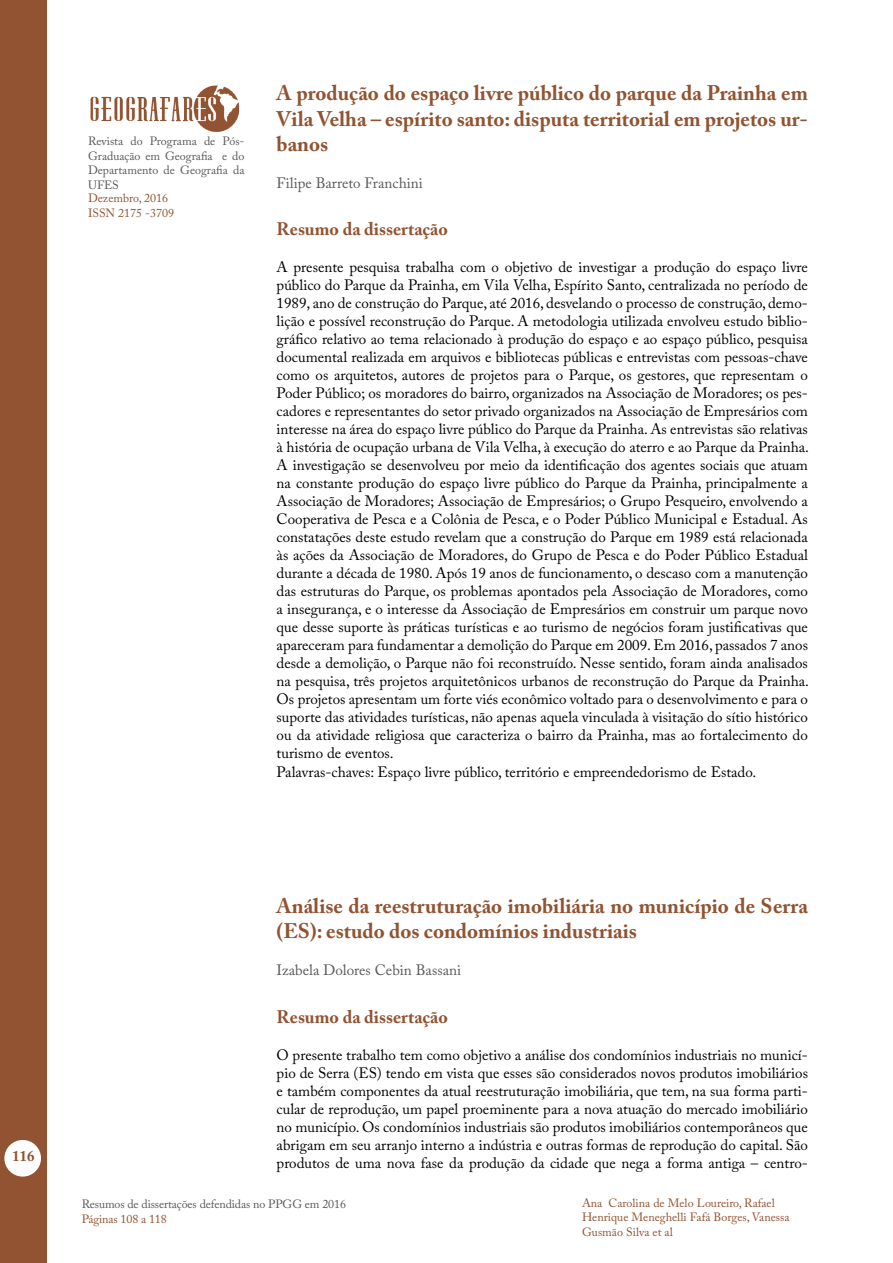
<style>
.page{position:relative;width:893px;height:1263px;background:#fff}
.page>*{position:absolute;margin:0;border:0;box-sizing:border-box;transform-origin:0 0}
.t1{font:700 21px/25.2px "Adobe Caslon Pro";color:#915331;text-align:justify}
.t2{font:700 18px "Adobe Caslon Pro";color:#915331}
.t3{font:15px/18px "Adobe Caslon Pro";color:#000;text-align:justify}
.t4{font:15px "Adobe Caslon Pro";color:#57585a}
.t5{font:700 15px "Adobe Caslon Pro";color:#915331}
.t6{font:12px/14.4px "Adobe Caslon Pro";color:#915331}
.t7{font:12px/14.4px "Adobe Caslon Pro";letter-spacing:-.005em;color:#57585a;text-align:justify}
</style>
<div class="page">
<div style="left:0;top:0;width:47px;height:1263px;background:#915331"></div>
<div style="left:4px;top:1140px;width:37px;height:36px;background:#fff;border-radius:50%"></div>
<img style="left:90px;top:85px;width:150px;height:47px">
<p class="t5" style="left:12px;top:1147px;width:24px">116</p>
<p class="t7" style="left:88px;top:134px;width:158px">Revista do Programa de Pós-Graduação em Geografia e do Departamento de Geografia da UFES</p>
<p class="t6" style="left:88px;top:191px;width:88px;line-height:14.9px">Dezembro, 2016<br>ISSN 2175 -3709</p>
<p class="t1" style="left:277px;top:81px;width:533px">A produção do espaço livre público do parque da Prainha em Vila Velha – espírito santo: disputa territorial em projetos ur&shy;banos</p>
<p class="t4" style="left:277px;top:174px;width:148px">Filipe Barreto Franchini</p>
<p class="t2" style="left:277px;top:219px;width:173px">Resumo da dissertação</p>
<p class="t3" style="left:277px;top:258px;width:534px">A presente pesquisa trabalha com o objetivo de investigar a produção do espaço livre público do Parque da Prainha, em Vila Velha, Espírito Santo, centralizada no período de 1989, ano de construção do Parque, até 2016, desvelando o processo de construção, demo&shy;lição e possível reconstrução do Parque. A metodologia utilizada envolveu estudo biblio&shy;gráfico relativo ao tema relacionado à produção do espaço e ao espaço público, pesquisa documental realizada em arquivos e bibliotecas públicas e entrevistas com pessoas-chave como os arquitetos, autores de projetos para o Parque, os gestores, que representam o Poder Público; os moradores do bairro, organizados na Associação de Moradores; os pes&shy;cadores e representantes do setor privado organizados na Associação de Empresários com interesse na área do espaço livre público do Parque da Prainha. As entrevistas são relativas à história de ocupação urbana de Vila Velha, à execução do aterro e ao Parque da Prainha.<br>A investigação se desenvolveu por meio da identificação dos agentes sociais que atuam na constante produção do espaço livre público do Parque da Prainha, principalmente a Associação de Moradores; Associação de Empresários; o Grupo Pesqueiro, envolvendo a Cooperativa de Pesca e a Colônia de Pesca, e o Poder Público Municipal e Estadual. As constatações deste estudo revelam que a construção do Parque em 1989 está relacionada às ações da Associação de Moradores, do Grupo de Pesca e do Poder Público Estadual durante a década de 1980. Após 19 anos de funcionamento, o descaso com a manutenção das estruturas do Parque, os problemas apontados pela Associação de Moradores, como a insegurança, e o interesse da Associação de Empresários em construir um parque novo que desse suporte às práticas turísticas e ao turismo de negócios foram justificativas que apareceram para fundamentar a demolição do Parque em 2009. Em 2016, passados 7 anos desde a demolição, o Parque não foi reconstruído. Nesse sentido, foram ainda analisados na pesquisa, três projetos arquitetônicos urbanos de reconstrução do Parque da Prainha.<br>Os projetos apresentam um forte viés econômico voltado para o desenvolvimento e para o suporte das atividades turísticas, não apenas aquela vinculada à visitação do sítio histórico ou da atividade religiosa que caracteriza o bairro da Prainha, mas ao fortalecimento do turismo de eventos.</p>
<p class="t3" style="left:277px;top:762px;width:481px">Palavras-chaves: Espaço livre público, território e empreendedorismo de Estado.</p>
<p class="t1" style="left:277px;top:893px;width:533px">Análise da reestruturação imobiliária no município de Serra (ES): estudo dos condomínios industriais</p>
<p class="t4" style="left:277px;top:961px;width:186px">Izabela Dolores Cebin Bassani</p>
<p class="t2" style="left:277px;top:1006px;width:173px">Resumo da dissertação</p>
<p class="t3" style="left:277px;top:1045px;width:533px">O presente trabalho tem como objetivo a análise dos condomínios industriais no municí&shy;pio de Serra (ES) tendo em vista que esses são considerados novos produtos imobiliários e também componentes da atual reestruturação imobiliária, que tem, na sua forma parti&shy;cular de reprodução, um papel proeminente para a nova atuação do mercado imobiliário no município. Os condomínios industriais são produtos imobiliários contemporâneos que abrigam em seu arranjo interno a indústria e outras formas de reprodução do capital. São produtos de uma nova fase da produção da cidade que nega a forma antiga – centro-</p>
<p class="t7" style="left:82px;top:1197px;width:266px">Resumos de dissertações defendidas no PPGG em 2016</p>
<p class="t6" style="left:82px;top:1211px;width:87px">Páginas 108 a 118</p>
<p class="t6" style="left:582px;top:1195px;width:209px">Ana Carolina de Melo Loureiro, Rafael<br>Henrique Meneghelli Fafá Borges, Vanessa<br>Gusmão Silva et al</p>
</div>
